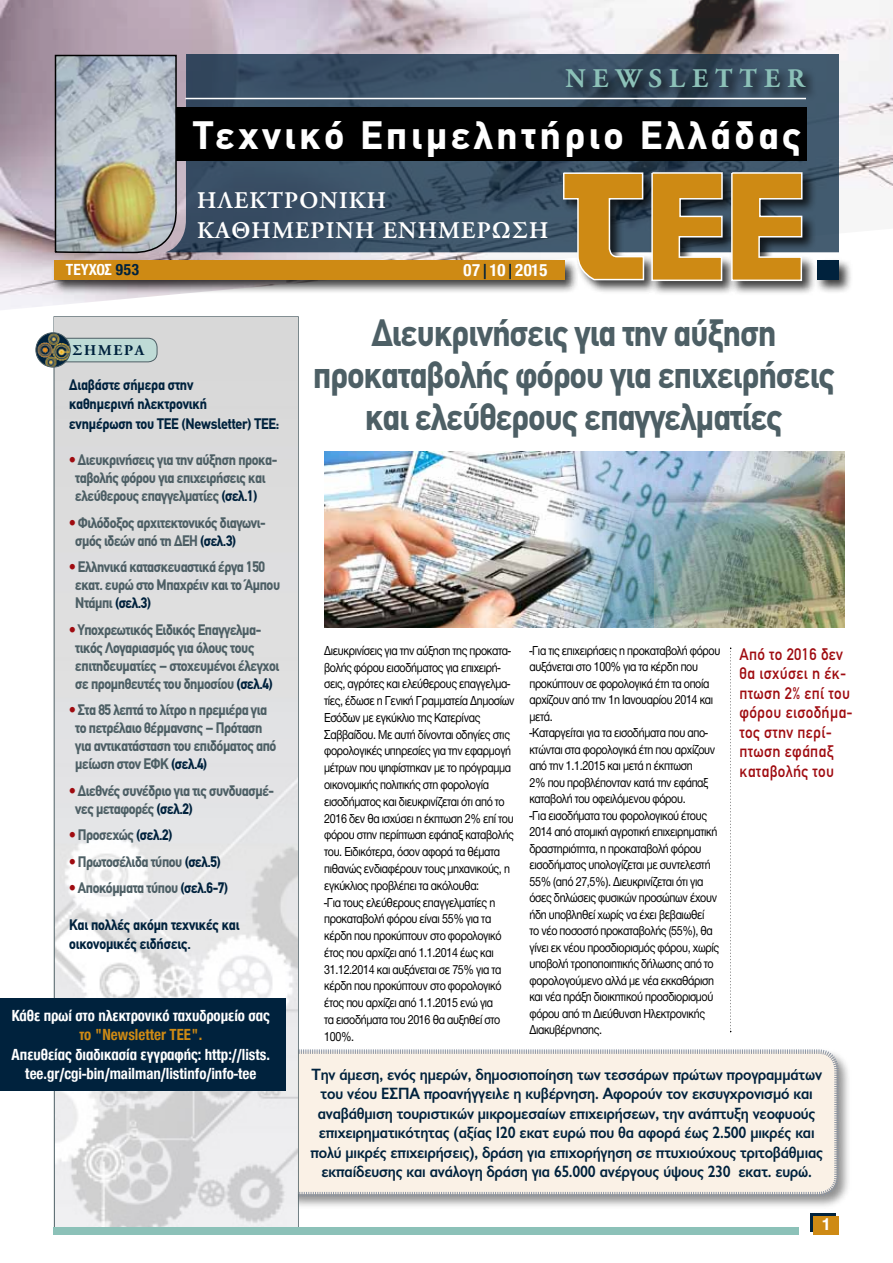
<style>
.page{position:relative;width:893px;height:1263px;background:#fff}
.page>*{position:absolute;margin:0;border:0;box-sizing:border-box;transform-origin:0 0}
.t1{font:700 39px "CF Din";letter-spacing:.1em;color:#fff}
.t2{font:700 37.5px/42px "CF Din";letter-spacing:-.02em;color:#4d5f65;text-align:center;scale:.9 1}
.t3{font:700 27px "CF Garamond";letter-spacing:.26em;color:#8cc1b8}
.t4{font:500 24px/30px "CF Garamond";letter-spacing:.05em;color:#fff}
.t5{font:700 condensed 18px "Helvetica Neue Greek";letter-spacing:-.05em;color:#fff}
.t6{font:700 18px "Helvetica Neue Greek";color:#fff}
.t7{font:16.5px/19.5px "Gill Sans Hel Demi";letter-spacing:-.01em;color:#00223d;text-align:center;scale:.92 1}
.t8{font:700 condensed 16.5px/19.5px "Helvetica Neue Greek";color:#fff;text-align:center;scale:.96 1}
.t9{font:16.5px/19.5px "CF Din";letter-spacing:.02em;color:#9f0b10;scale:.92 1}
.t10{font:700 condensed 16.5px "Helvetica Neue Greek";color:#ce8a14;scale:.96 1}
.t11{font:700 condensed 16.5px "Helvetica Neue Greek";color:#fff}
.t12{font:700 15px/18px "CF Din";letter-spacing:-.03em;color:#4d5f65;scale:.9 1}
.t13{font:700 15px/19.5px "CF Din";letter-spacing:-.01em;color:#00223d;scale:.9 1}
.t14{font:700 15px "CF Garamond";letter-spacing:.12em;color:#00223d}
.t15{font:13.5px/16.8px "Helvetica Neue Greek";letter-spacing:-.03em;color:#000;scale:.85 1}
.s1{color:#00223d}
.s2{color:#9f0b10}
</style>
<div class="page">
<svg style="left:730px;top:648px;width:1px;height:384px"></svg>
<div style="left:274px;top:1047px;width:579px;height:163px;background:#000;opacity:.75"></div>
<svg style="left:299px;top:1048px;width:541px;height:149px;background:#f5ece3"></svg>
<img style="left:0;top:0;width:893px;height:310px">
<img style="left:54px;top:317px;width:244px;height:910px">
<div style="left:810px;top:1214px;width:26px;height:18px;background:#00223d"></div>
<svg style="left:181px;top:54px;width:658px;height:198px;background:#3c5267"></svg>
<div style="left:52px;top:258px;width:527px;height:36px;background:#000;opacity:.75"></div>
<div style="left:54px;top:260px;width:510px;height:20px;background:#ce8a14"></div>
<div style="left:815px;top:258px;width:38px;height:36px;background:#000;opacity:.75"></div>
<div style="left:817px;top:260px;width:22px;height:20px;background:#00223d"></div>
<div style="left:813px;top:1216px;width:26px;height:18px;background:#ce8a14"></div>
<div style="left:561px;top:170px;width:97px;height:124px;background:#000;opacity:.75"></div>
<svg style="left:562px;top:171px;width:83px;height:110px;background:#a08146"></svg>
<div style="left:649px;top:170px;width:88px;height:125px;background:#000;opacity:.75"></div>
<svg style="left:651px;top:171px;width:72px;height:111px;background:#b48839"></svg>
<div style="left:729px;top:170px;width:88px;height:125px;background:#000;opacity:.75"></div>
<svg style="left:730px;top:171px;width:73px;height:111px;background:#b3883a"></svg>
<div style="left:565px;top:67px;width:254px;height:35px;background:#000;opacity:.75"></div>
<div style="left:166px;top:107px;width:641px;height:54px;background:#000"></div>
<img style="left:53px;top:54px;width:128px;height:200px">
<hr style="left:185px;top:98px;width:621px;height:1px;background:#fff">
<hr style="left:54px;top:350px;width:1px;height:884px;background:#4d5f65">
<div style="left:53px;top:1227px;width:746px;height:7px;background:#8cc1b8"></div>
<div style="left:42px;top:338px;width:115px;height:24px;background:#bfdbd6;border-radius:9px"></div>
<div style="left:42px;top:338px;width:115px;height:24px;border:1px solid #4d5f65;border-radius:9px"></div>
<img style="left:36px;top:333px;width:34px;height:34px;border-radius:17px">
<div style="left:35px;top:332px;width:36px;height:35px;border:1px solid #4d5f65;border-radius:50%"></div>
<div style="left:0;top:998px;width:286px;height:93px;background:#00223d"></div>
<img style="left:324px;top:451px;width:239px;height:177px">
<img style="left:563px;top:451px;width:282px;height:177px">
<h3 class="t3" style="left:565px;top:65px;width:241px">NEWSLETTER</h3>
<h1 class="t1" style="left:194px;top:114px;width:609px">Τεχνικό Επιμελητήριο Ελλάδας</h1>
<h3 class="t4" style="left:197px;top:186px;width:353px">ΗΛΕΚΤΡΟΝΙΚΗ<br>ΚΑΘΗΜΕΡΙΝΗ ΕΝΗΜΕΡΩΣΗ</h3>
<p class="t11" style="left:66px;top:261px;width:75px">ΤΕΥΧΟΣ <span class="s1">953</span></p>
<h3 class="t5" style="left:463px;top:261px;width:86px">07<span class="s1">|</span>10<span class="s1">|</span>2015</h3>
<p class="t14" style="left:73px;top:342px;width:73px">ΣΗΜΕΡΑ</p>
<p class="t13" style="left:69px;top:375px;width:235px">Διαβάστε σήμερα στην<br>καθημερινή ηλεκτρονική<br>ενημέρωση του ΤΕΕ (Newsletter) TEE:</p>
<p class="t12" style="left:75px;top:451px;width:226px;text-indent:-6px"><span class="s2">•</span> Διευκρινήσεις για την αύξηση προκα&shy;ταβολής φόρου για επιχειρήσεις και ελεύθερους επαγγελματίες <span class="s1">(σελ.1)</span></p>
<p class="t12" style="left:75px;top:513px;width:213px;text-indent:-6px"><span class="s2">•</span> Φιλόδοξος αρχιτεκτονικός διαγωνι&shy;σμός ιδεών από τη ΔΕΗ <span class="s1">(σελ.3)</span></p>
<p class="t12" style="left:75px;top:558px;width:229px;text-indent:-6px"><span class="s2">•</span> Ελληνικά κατασκευαστικά έργα 150 εκατ. ευρώ στο Μπαχρέιν και το Άμπου<br>Ντάμπι <span class="s1">(σελ.3)</span></p>
<p class="t12" style="left:75px;top:621px;width:228px;text-indent:-6px"><span class="s2">•</span> Υποχρεωτικός Ειδικός Επαγγελμα&shy;τικός Λογαριασμός για όλους τους επιτηδευματίες – στοχευμένοι έλεγχοι σε προμηθευτές του δημοσίου <span class="s1">(σελ.4)</span></p>
<p class="t12" style="left:75px;top:701px;width:225px;text-indent:-6px"><span class="s2">•</span> Στα 85 λεπτά το λίτρο η πρεμιέρα για το πετρέλαιο θέρμανσης – Πρόταση για αντικατάσταση του επιδόματος από μείωση στον ΕΦΚ <span class="s1">(σελ.4)</span></p>
<p class="t12" style="left:75px;top:782px;width:223px;text-indent:-6px"><span class="s2">•</span> Διεθνές συνέδριο για τις συνδυασμέ&shy;νες μεταφορές <span class="s1">(σελ.2)</span></p>
<p class="t12" style="left:69px;top:826px;width:116px"><span class="s2">•</span> Προσεχώς <span class="s1">(σελ.2)</span></p>
<p class="t12" style="left:69px;top:853px;width:170px"><span class="s2">•</span> Πρωτοσέλιδα τύπου <span class="s1">(σελ.5)</span></p>
<p class="t12" style="left:69px;top:879px;width:178px"><span class="s2">•</span> Αποκόμματα τύπου <span class="s1">(σελ.6-7)</span></p>
<p class="t13" style="left:69px;top:915px;width:191px">Και πολλές ακόμη τεχνικές και οικονομικές ειδήσεις.</p>
<p class="t8" style="left:12px;top:1005px;width:270px">Κάθε πρωί στο ηλεκτρονικό ταχυδρομείο σας</p>
<p class="t10" style="left:79px;top:1026px;width:130px">το "Newsletter ΤΕΕ".</p>
<p class="t8" style="left:12px;top:1044px;width:271px">Απευθείας διαδικασία εγγραφής: http://lists. tee.gr/cgi-bin/mailman/listinfo/info-tee</p>
<h2 class="t2" style="left:313px;top:313px;width:581px">Διευκρινήσεις για την αύξηση προκαταβολής φόρου για επιχειρήσεις και ελεύθερους επαγγελματίες</h2>
<p class="t15" style="left:324px;top:642px;width:225px">Διευκρινίσεις για την αύξηση της προκατα&shy;βολής φόρου εισοδήματος για επιχειρή&shy;σεις, αγρότες και ελεύθερους επαγγελμα&shy;τίες, έδωσε η Γενική Γραμματεία Δημοσίων Εσόδων με εγκύκλιο της Κατερίνας Σαββαίδου. Με αυτή δίνονται οδηγίες στις φορολογικές υπηρεσίες για την εφαρμογή μέτρων που ψηφίστηκαν με το πρόγραμμα οικονομικής πολιτικής στη φορολογία εισοδήματος και διευκρινίζεται ότι από το 2016 δεν θα ισχύσει η έκπτωση 2% επί του φόρου στην περίπτωση εφάπαξ καταβολής του. Ειδικότερα, όσον αφορά τα θέματα πιθανώς ενδιαφέρουν τους μηχανικούς, η εγκύκλιος προβλέπει τα ακόλουθα:<br>-Για τους ελεύθερους επαγγελματίες η προκαταβολή φόρου είναι 55% για τα κέρδη που προκύπτουν στο φορολογικό έτος που αρχίζει από 1.1.2014 έως και 31.12.2014 και αυξάνεται σε 75% για τα κέρδη που προκύπτουν στο φορολογικό έτος που αρχίζει από 1.1.2015 ενώ για<br>τα εισοδήματα του 2016 θα αυξηθεί στο 100%.</p>
<p class="t15" style="left:529px;top:642px;width:226px">-Για τις επιχειρήσεις η προκαταβολή φόρου αυξάνεται στο 100% για τα κέρδη που προκύπτουν σε φορολογικά έτη τα οποία αρχίζουν από την 1η Ιανουαρίου 2014 και μετά.<br>-Καταργείται για τα εισοδήματα που απο&shy;κτώνται στα φορολογικά έτη που αρχίζουν από την 1.1.2015 και μετά η έκπτωση<br>2% που προβλέπονταν κατά την εφάπαξ καταβολή του οφειλόμενου φόρου.<br>-Για εισοδήματα του φορολογικού έτους 2014 από ατομική αγροτική επιχειρηματική δραστηριότητα, η προκαταβολή φόρου εισοδήματος υπολογίζεται με συντελεστή 55% (από 27,5%). Διευκρινίζεται ότι για όσες δηλώσεις φυσικών προσώπων έχουν ήδη υποβληθεί χωρίς να έχει βεβαιωθεί<br>το νέο ποσοστό προκαταβολής (55%), θα γίνει εκ νέου προσδιορισμός φόρου, χωρίς υποβολή τροποποιητικής δήλωσης από το φορολογούμενο αλλά με νέα εκκαθάριση και νέα πράξη διοικητικού προσδιορισμού φόρου από τη Διεύθυνση Ηλεκτρονικής Διακυβέρνησης.</p>
<p class="t9" style="left:739px;top:645px;width:125px">Από το 2016 δεν θα ισχύσει η έκ&shy;πτωση 2% επί του φόρου εισοδήμα&shy;τος στην περί&shy;πτωση εφάπαξ καταβολής του</p>
<p class="t7" style="left:310px;top:1065px;width:559px">Την άμεση, ενός ημερών, δημοσιοποίηση των τεσσάρων πρώτων προγραμμάτων του νέου ΕΣΠΑ προανήγγειλε η κυβέρνηση. Αφορούν τον εκσυγχρονισμό και αναβάθμιση τουριστικών μικρομεσαίων επιχειρήσεων, την ανάπτυξη νεοφυούς επιχειρηματικότητας (αξίας 120 εκατ ευρώ που θα αφορά έως 2.500 μικρές και πολύ μικρές επιχειρήσεις), δράση για επιχορήγηση σε πτυχιούχους τριτοβάθμιας εκπαίδευσης και ανάλογη δράση για 65.000 ανέργους ύψους 230 εκατ. ευρώ.</p>
<h3 class="t6" style="left:821px;top:1215px;width:11px">1</h3>
</div>
